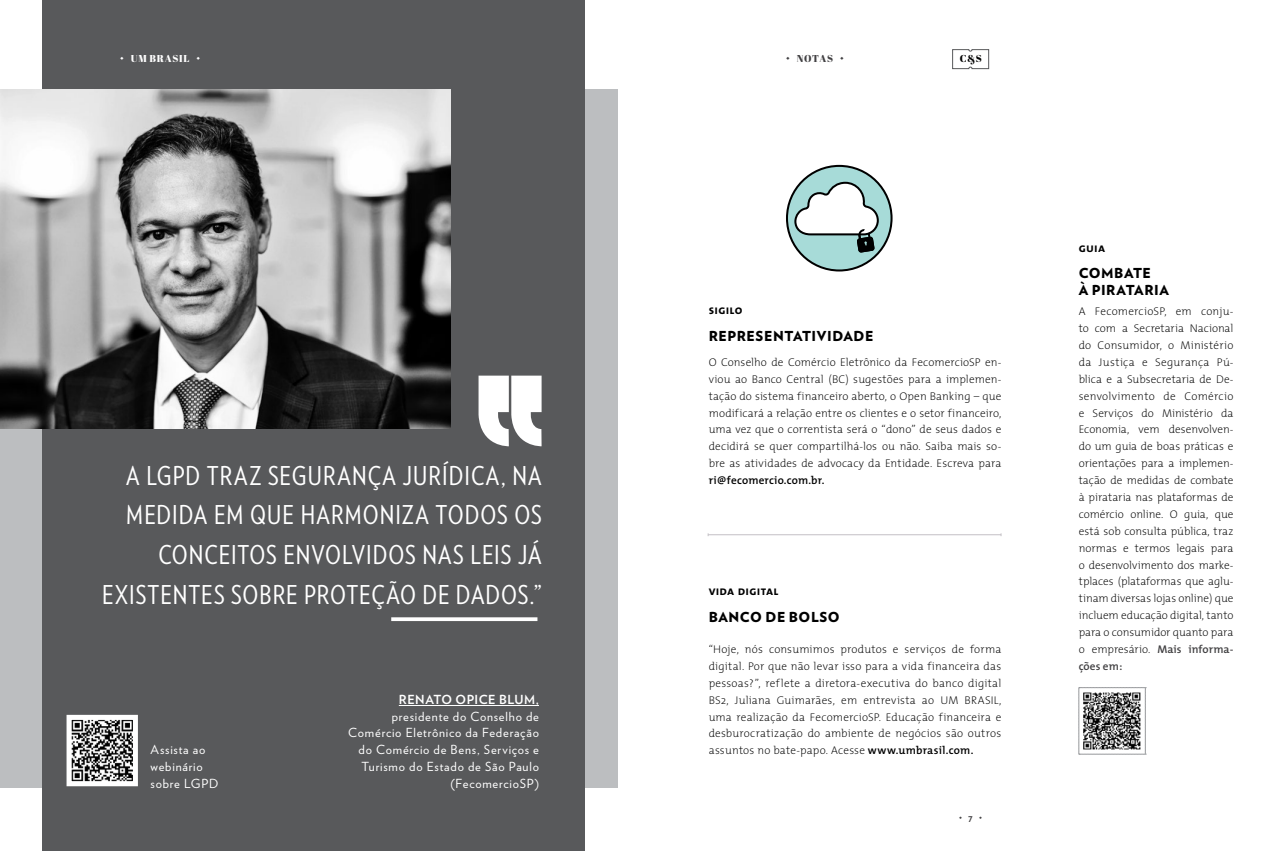
<style>
.page{position:relative;width:1276px;height:851px;background:#fff}
.page>*{position:absolute;margin:0;border:0;box-sizing:border-box;transform-origin:0 0}
.t1{font:25.88px/39.6px "Verlag Condensed";letter-spacing:.04em;color:#fff;text-align:right}
.t2{font:900 13.75px/16.2px "Verlag";letter-spacing:.035em;color:#000}
.t3{font:12.5px/16.9px "Verlag";letter-spacing:.06em;color:#fff;text-align:right}
.t4{font:12.5px "The Mix Bold Caps";letter-spacing:.02em;color:#000}
.t5{font:700 12.5px "Verlag";letter-spacing:.04em;color:#fff}
.t6{font:200 11.25px/16.9px "The Mix";letter-spacing:.01em;color:#000;text-align:justify}
.t7{font:600 11.25px "The Mix";letter-spacing:.015em;color:#000}
.t8{font:10px "Abril Fatface";letter-spacing:.075em;color:#fff}
.t9{font:10px "Abril Fatface";letter-spacing:.065em;color:#414042}
.t10{font:10px "Abril Fatface";color:#000}
.t11{font:700 10px "Verlag";color:#414042}
.s1{font-weight:600}
.s2{font-weight:600;color:#414042}
</style>
<div class="page">
<svg style="left:952px;top:49px;width:37px;height:20px"></svg>
<div style="left:0;top:90px;width:618px;height:698px;background:#bcbec0"></div>
<div style="left:43px;top:0;width:542px;height:850px;background:#58595b"></div>
<hr style="left:708px;top:534px;width:293px;height:1px;background:#c3c0c5">
<svg style="left:1078px;top:687px;width:68px;height:67px"></svg>
<img style="left:73px;top:720px;width:59px;height:60px">
<div style="left:67px;top:714px;width:71px;height:72px;border:5px solid #fff"></div>
<hr style="left:399px;top:705px;width:140px;height:1px;background:#fff">
<svg style="left:478px;top:375px;width:63px;height:72px"></svg>
<div style="left:787px;top:166px;width:104px;height:104px;background:#a7dbd8;border-radius:52px"></div>
<svg style="left:793px;top:181px;width:87px;height:72px"></svg>
<div style="left:786px;top:165px;width:106px;height:106px;border:2px solid #000;border-radius:50%"></div>
<img style="left:0;top:90px;width:450px;height:338px">
<svg style="left:391px;top:617px;width:146px;height:4px"></svg>
<p class="t8" style="left:131px;top:51px;width:60px">UM BRASIL</p>
<h1 class="t1" style="left:102px;top:454px;width:441px">A LGPD TRAZ SEGURANÇA JURÍDICA, NA MEDIDA EM QUE HARMONIZA TODOS OS CONCEITOS ENVOLVIDOS NAS LEIS JÁ EXISTENTES SOBRE PROTEÇÃO DE DADOS.”</h1>
<p class="t3" style="left:151px;top:740px;width:69px;text-align:left">Assista ao webinário sobre LGPD</p>
<p class="t5" style="left:399px;top:689px;width:142px">RENATO OPICE BLUM,</p>
<p class="t3" style="left:348px;top:706px;width:192px">presidente do Conselho de<br>Comércio Eletrônico da Federação do Comércio de Bens, Serviços e<br>Turismo do Estado de São Paulo (FecomercioSP)</p>
<p class="t9" style="left:797px;top:51px;width:38px">NOTAS</p>
<p class="t10" style="left:959px;top:51px;width:23px">C&amp;S</p>
<p class="t4" style="left:708px;top:299px;width:35px">sigilo</p>
<p class="t2" style="left:708px;top:326px;width:166px">REPRESENTATIVIDADE</p>
<p class="t6" style="left:708px;top:353px;width:294px">O Conselho de Comércio Eletrônico da FecomercioSP en&shy;viou ao Banco Central (BC) sugestões para a implemen&shy;tação do sistema financeiro aberto, o Open Banking – que modificará a relação entre os clientes e o setor financeiro, uma vez que o correntista será o “dono” de seus dados e decidirá se quer compartilhá-los ou não. Saiba mais so&shy;bre as atividades de advocacy da Entidade. Escreva para</p>
<p class="t7" style="left:708px;top:471px;width:117px">ri@fecomercio.com.br.</p>
<p class="t4" style="left:708px;top:580px;width:71px">vida digital</p>
<p class="t2" style="left:708px;top:607px;width:132px">BANCO DE BOLSO</p>
<p class="t6" style="left:708px;top:640px;width:294px">“Hoje, nós consumimos produtos e serviços de forma digital. Por que não levar isso para a vida financeira das pessoas?”, reflete a diretora-executiva do banco digital BS2, Juliana Guimarães, em entrevista ao UM BRASIL, uma realização da FecomercioSP. Educação financeira e desburocratização do ambiente de negócios são outros assuntos no bate-papo. Acesse <span class="s1">www.umbrasil.com.</span></p>
<p class="t11" style="left:968px;top:810px;width:6px">7</p>
<p class="t4" style="left:1078px;top:237px;width:28px">guia</p>
<p class="t2" style="left:1078px;top:264px;width:92px">COMBATE<br>À PIRATARIA</p>
<p class="t6" style="left:1078px;top:302px;width:156px">A FecomercioSP, em conju&shy;to com a Secretaria Nacional do Consumidor, o Ministério da Justiça e Segurança Pú&shy;blica e a Subsecretaria de De&shy;senvolvimento de Comércio e Serviços do Ministério da Economia, vem desenvolven&shy;do um guia de boas práticas e orientações para a implemen&shy;tação de medidas de combate à pirataria nas plataformas de comércio online. O guia, que está sob consulta pública, traz normas e termos legais para o desenvolvimento dos marke&shy;tplaces (plataformas que aglu&shy;tinam diversas lojas online) que incluem educação digital, tanto para o consumidor quanto para o empresário. <span class="s2">Mais informa&shy;ções em:</span></p>
</div>
